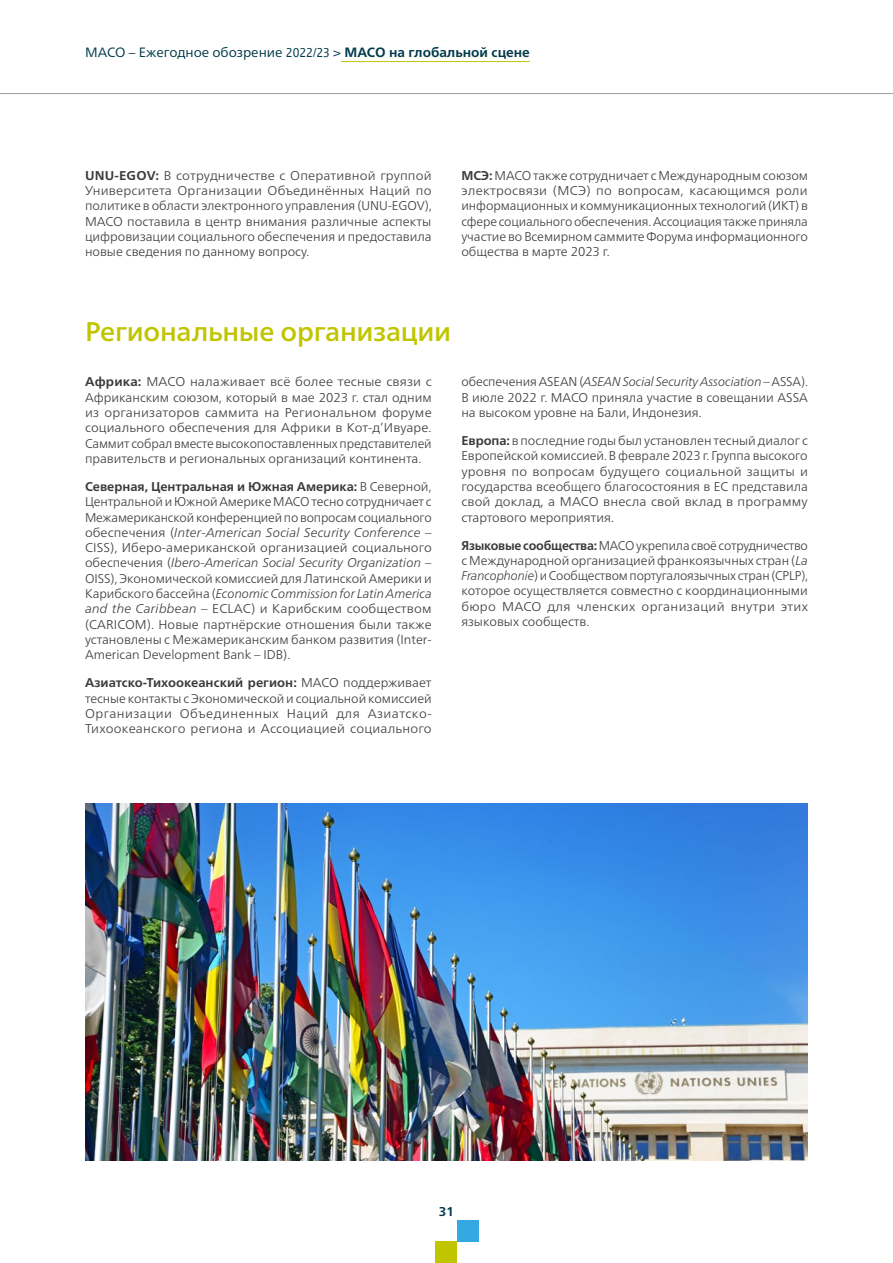
<style>
.page{position:relative;width:893px;height:1263px;background:#fff}
.page>*{position:absolute;margin:0;border:0;box-sizing:border-box;transform-origin:0 0}
.Titre_1{font:500 27px "Frutiger Neue LTCYR";letter-spacing:-.01em;color:#c0c500}
.t1{font:13.5px "Frutiger Neue LTCYR";color:#003a4c}
.Body{font:300 12.75px/15.3px "Frutiger Neue LTCYR";color:#3a3a39;text-align:justify}
.t2{font:700 12.75px "Frutiger Neue LTCYR";color:#003a4c}
.s1{font-family:"Vialog LT Com";font-weight:300}
.s2{font-weight:700}
.s3{font-style:italic}
</style>
<div class="page">
<img style="left:85px;top:804px;width:723px;height:357px">
<hr style="left:341px;top:61px;width:189px;height:1px;background:#c0c500">
<div style="left:436px;top:1242px;width:21px;height:21px;background:#c0c500"></div>
<div style="left:457px;top:1220px;width:21px;height:22px;background:#34a9e1"></div>
<hr style="left:0;top:93px;width:893px;height:1px;background:#9c9c9d">
<p class="t1" style="left:85px;top:44px;width:446px">MACO – Ежегодное обозрение <span class="s1">2022/23</span> &gt; <span class="s2">МАСО на глобальной сцене</span></p>
<p class="Body" style="left:85px;top:168px;width:348px"><span class="s2">UNU-EGOV:</span> В сотрудничестве с Оперативной группой Университета Организации Объединённых Наций по политике в области электронного управления (UNU-EGOV), МАСО поставила в центр внимания различные аспекты цифровизации социального обеспечения и предоставила новые сведения по данному вопросу.</p>
<p class="Body" style="left:461px;top:168px;width:348px"><span class="s2">МСЭ:</span> МАСО также сотрудничает с Международным союзом электросвязи (МСЭ) по вопросам, касающимся роли информационных и коммуникационных технологий (ИКТ) в сфере социального обеспечения. Ассоциация также приняла участие во Всемирном саммите Форума информационного общества в марте 2023 г.</p>
<p class="Titre_1" style="left:85px;top:316px;width:368px">Региональные организации</p>
<p class="Body" style="left:85px;top:374px;width:348px"><span class="s2">Африка:</span> МАСО налаживает всё более тесные связи с Африканским союзом, который в мае 2023 г. стал одним из организаторов саммита на Региональном форуме социального обеспечения для Африки в Кот-д’Ивуаре.<br>Саммит собрал вместе высокопоставленных представителей правительств и региональных организаций континента.</p>
<p class="Body" style="left:85px;top:479px;width:348px"><span class="s2">Северная, Центральная и Южная Америка:</span> В Северной, Центральной и Южной Америке МАСО тесно сотрудничает с Межамериканской конференцией по вопросам социального обеспечения (<span class="s3">Inter-American Social Security Conference</span> – CISS), Иберо-американской организацией социального обеспечения (<span class="s3">Ibero-American Social Security Organization</span> – OISS), Экономической комиссией для Латинской Америки и Карибского бассейна (<span class="s3">Economic Commission for Latin America and the Caribbean</span> – ECLAC) и Карибским сообществом (CARICOM). Новые партнёрские отношения были также установлены с Межамериканским банком развития (Inter-American Development Bank – IDB).</p>
<p class="Body" style="left:85px;top:675px;width:348px"><span class="s2">Азиатско-Тихоокеанский регион:</span> МАСО поддерживает тесные контакты с Экономической и социальной комиссией Организации Объединенных Наций для Азиатско-Тихоокеанского региона и Ассоциацией социального</p>
<p class="Body" style="left:461px;top:374px;width:348px">обеспечения ASEAN (<span class="s3">ASEAN Social Security Association</span> – ASSA).<br>В июле 2022 г. МАСО приняла участие в совещании ASSA на высоком уровне на Бали, Индонезия.</p>
<p class="Body" style="left:461px;top:433px;width:348px"><span class="s2">Европа:</span> в последние годы был установлен тесный диалог с Европейской комиссией. В феврале 2023 г. Группа высокого уровня по вопросам будущего социальной защиты и государства всеобщего благосостояния в ЕС представила свой доклад, а МАСО внесла свой вклад в программу стартового мероприятия.</p>
<p class="Body" style="left:461px;top:537px;width:348px"><span class="s2">Языковые сообщества:</span> МАСО укрепила своё сотрудничество с Международной организацией франкоязычных стран (<span class="s3">La Francophonie</span>) и Сообществом португалоязычных стран (CPLP), которое осуществляется совместно с координационными бюро МАСО для членских организаций внутри этих языковых сообществ.</p>
<p class="t2" style="left:439px;top:1204px;width:17px">31</p>
</div>
